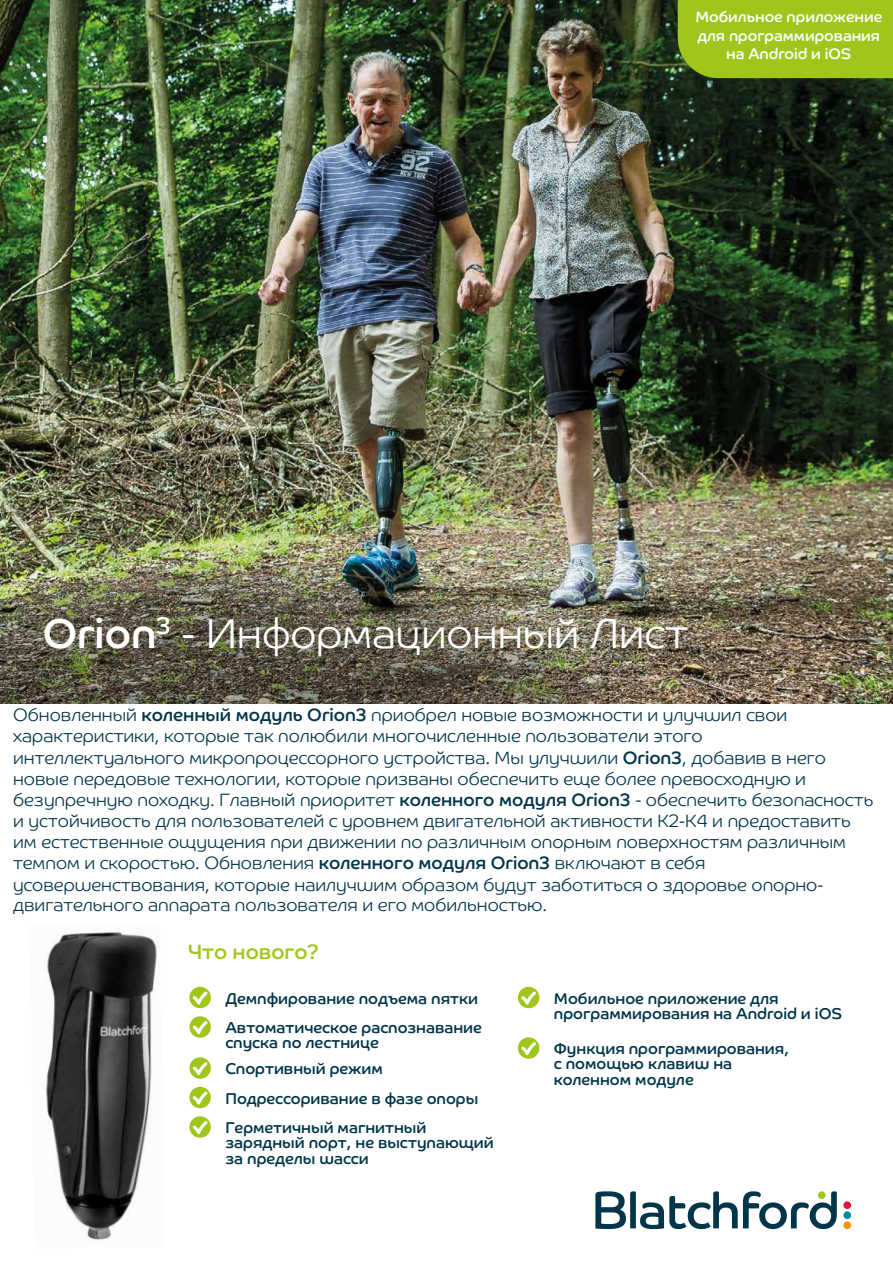
<style>
.page{position:relative;width:893px;height:1263px;background:#fff}
.page>*{position:absolute;margin:0;border:0;box-sizing:border-box;transform-origin:0 0}
.t1{font:300 42px "Co Headline Corp";color:#fff}
.t2{font:21px "Co Headline Corp";color:#a0c61c}
.t3{font:300 18px/21.1px "Co Headline Corp";color:#00354a}
.t4{font:15.75px/15.1px "Co Headline Corp";color:#00354a}
.t5{font:15.3px/18.5px "Co Headline Corp";color:#fff;text-align:center}
.s1{font-weight:400}
</style>
<div class="page">
<img style="left:0;top:0;width:893px;height:704px">
<img style="left:0;top:565px;width:631px;height:139px">
<svg style="left:595px;top:1191px;width:242px;height:38px"></svg>
<div style="left:818px;top:1191px;width:8px;height:8px;background:#a0c61c;border-radius:50%"></div>
<div style="left:843px;top:1201px;width:8px;height:8px;background:#e61240;border-radius:50%"></div>
<div style="left:843px;top:1211px;width:8px;height:8px;background:#008aa2;border-radius:50%"></div>
<div style="left:843px;top:1221px;width:8px;height:8px;background:#fb9400;border-radius:50%"></div>
<svg style="left:189px;top:987px;width:22px;height:21px"></svg>
<svg style="left:193px;top:991px;width:15px;height:13px"></svg>
<svg style="left:189px;top:1016px;width:22px;height:22px"></svg>
<svg style="left:193px;top:1021px;width:15px;height:13px"></svg>
<svg style="left:189px;top:1057px;width:22px;height:22px"></svg>
<svg style="left:193px;top:1062px;width:15px;height:13px"></svg>
<svg style="left:189px;top:1087px;width:22px;height:21px"></svg>
<svg style="left:193px;top:1091px;width:15px;height:13px"></svg>
<svg style="left:189px;top:1116px;width:22px;height:22px"></svg>
<svg style="left:193px;top:1121px;width:15px;height:13px"></svg>
<div style="left:518px;top:987px;width:21px;height:21px;background:#a0c61c;border-radius:50%"></div>
<svg style="left:521px;top:991px;width:15px;height:13px"></svg>
<div style="left:518px;top:1037px;width:21px;height:22px;background:#a0c61c;border-radius:50%"></div>
<svg style="left:521px;top:1042px;width:15px;height:13px"></svg>
<img style="left:45px;top:932px;width:112px;height:308px">
<div style="left:678px;top:0;width:215px;height:78px;background:#a0c61c"></div>
<p class="t5" style="left:695px;top:9px;width:188px">Мобильное приложение для программирования на Android и iOS</p>
<h1 class="t1" style="left:43px;top:617px;width:647px"><span class="s1">Orion</span><sup>3</sup> - Информационный Лист</h1>
<p class="t3" style="left:13px;top:706px;width:862px">Обновленный <span class="s1">коленный модуль Orion3</span> приобрел новые возможности и улучшил свои характеристики, которые так полюбили многочисленные пользователи этого интеллектуального микропроцессорного устройства. Мы улучшили <span class="s1">Orion3</span>, добавив в него новые передовые технологии, которые призваны обеспечить еще более превосходную и безупречную походку. Главный приоритет <span class="s1">коленного модуля Orion3</span> - обеспечить безопасность и устойчивость для пользователей с уровнем двигательной активности К2-К4 и предоставить им естественные ощущения при движении по различным опорным поверхностям различным темпом и скоростью. Обновления <span class="s1">коленного модуля Orion3</span> включают в себя усовершенствования, которые наилучшим образом будут заботиться о здоровье опорно&shy;двигательного аппарата пользователя и его мобильностью.</p>
<p class="t2" style="left:188px;top:943px;width:132px">Что нового?</p>
<p class="t4" style="left:225px;top:985px;width:258px;line-height:29.5px">Демпфирование подъема пятки<br>Автоматическое распознавание</p>
<p class="t4" style="left:225px;top:1031px;width:159px;line-height:25.8px">спуска по лестнице<br>Спортивный режим</p>
<p class="t4" style="left:225px;top:1085px;width:254px;line-height:29.5px">Подрессоривание в фазе опоры<br>Герметичный магнитный</p>
<p class="t4" style="left:225px;top:1136px;width:270px">зарядный порт, не выступающий за пределы шасси</p>
<p class="t4" style="left:554px;top:992px;width:290px">Мобильное приложение для программирования на Android и iOS</p>
<p class="t4" style="left:554px;top:1042px;width:237px">Функция программирования, с помощью клавиш на коленном модуле</p>
</div>
